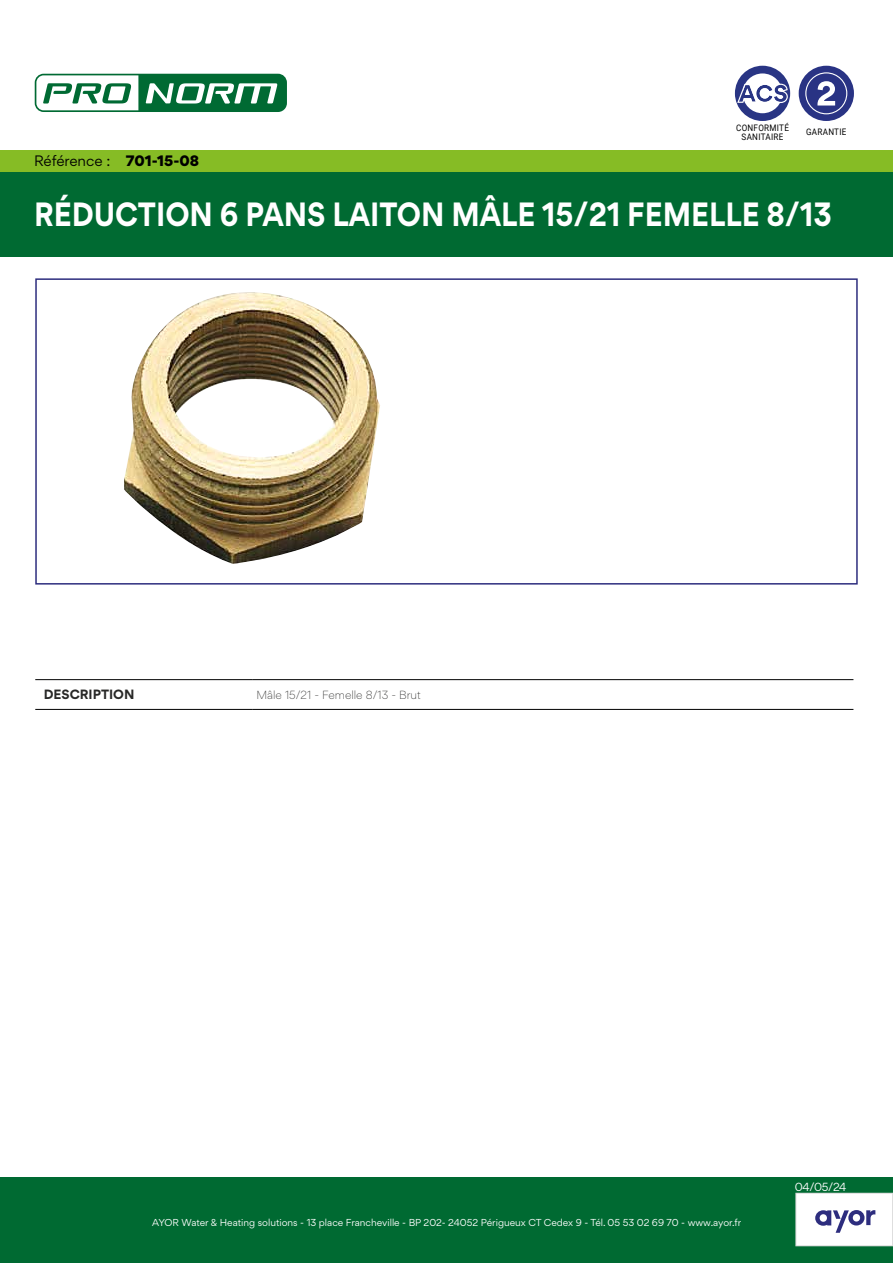
<style>
.page{position:relative;width:893px;height:1263px;background:#fff}
.page>*{position:absolute;margin:0;border:0;box-sizing:border-box;transform-origin:0 0}
.t1{font:700 30px "Gordita";color:#fff;scale:.9 1}
.t2{font:13.5px "Gordita";letter-spacing:-.005em;color:#000}
.t3{font:700 12px "Gordita";color:#282827}
.t4{font:300 10.5px "Gordita";color:#282827}
.t5{font:10.5px "Gordita";color:#fff}
.t6{font:9px "Gordita";color:#fff}
.t7{font:9px/9px "Roboto";letter-spacing:.035em;color:#000;text-align:center;scale:.9 1}
.s1{font-weight:900}
</style>
<div class="page">
<div style="left:0;top:1178px;width:893px;height:85px;background:#006a32"></div>
<div style="left:796px;top:1193px;width:97px;height:53px;background:#fff"></div>
<div style="left:795px;top:1193px;width:98px;height:53px;border:1px solid #dadada"></div>
<img style="left:124px;top:292px;width:256px;height:272px">
<div style="left:0;top:171px;width:893px;height:85px;background:#006a32"></div>
<div style="left:35px;top:278px;width:823px;height:307px;border:2px solid #2d2d7e"></div>
<svg style="left:815px;top:1210px;width:60px;height:23px"></svg>
<div style="left:0;top:150px;width:893px;height:21px;background:#86bc25"></div>
<div style="left:735px;top:66px;width:55px;height:55px;background:#293584;border-radius:50%"></div>
<div style="left:743px;top:73px;width:39px;height:40px;background:#fff;border-radius:50%"></div>
<svg style="left:737px;top:84px;width:51px;height:19px"></svg>
<div style="left:799px;top:66px;width:55px;height:55px;background:#293384;border-radius:50%"></div>
<svg style="left:805px;top:72px;width:42px;height:42px"></svg>
<svg style="left:34px;top:73px;width:253px;height:39px"></svg>
<hr style="left:35px;top:679px;width:217px;height:1px;background:#000">
<hr style="left:252px;top:679px;width:601px;height:1px;background:#000">
<hr style="left:35px;top:709px;width:217px;height:1px;background:#000">
<hr style="left:252px;top:709px;width:601px;height:1px;background:#000">
<h2 class="t2" style="left:34px;top:151px;width:167px">Référence : <span class="s1">701-15-08</span></h2>
<p class="t7" style="left:736px;top:122px;width:60px">CONFORMITÉ<br>SANITAIRE</p>
<p class="t7" style="left:806px;top:127px;width:46px">GARANTIE</p>
<h1 class="t1" style="left:34px;top:190px;width:888px">RÉDUCTION 6 PANS LAITON MÂLE 15/21 FEMELLE 8/13</h1>
<h3 class="t3" style="left:44px;top:685px;width:92px">DESCRIPTION</h3>
<p class="t4" style="left:256px;top:687px;width:166px">Mâle 15/21 - Femelle 8/13 - Brut</p>
<p class="t6" style="left:152px;top:1216px;width:590px">AYOR Water &amp; Heating solutions - 13 place Francheville - BP 202- 24052 Périgueux CT Cedex 9 - Tél. 05 53 02 69 70 - www.ayor.fr</p>
<p class="t5" style="left:795px;top:1179px;width:53px">04/05/24</p>
</div>
